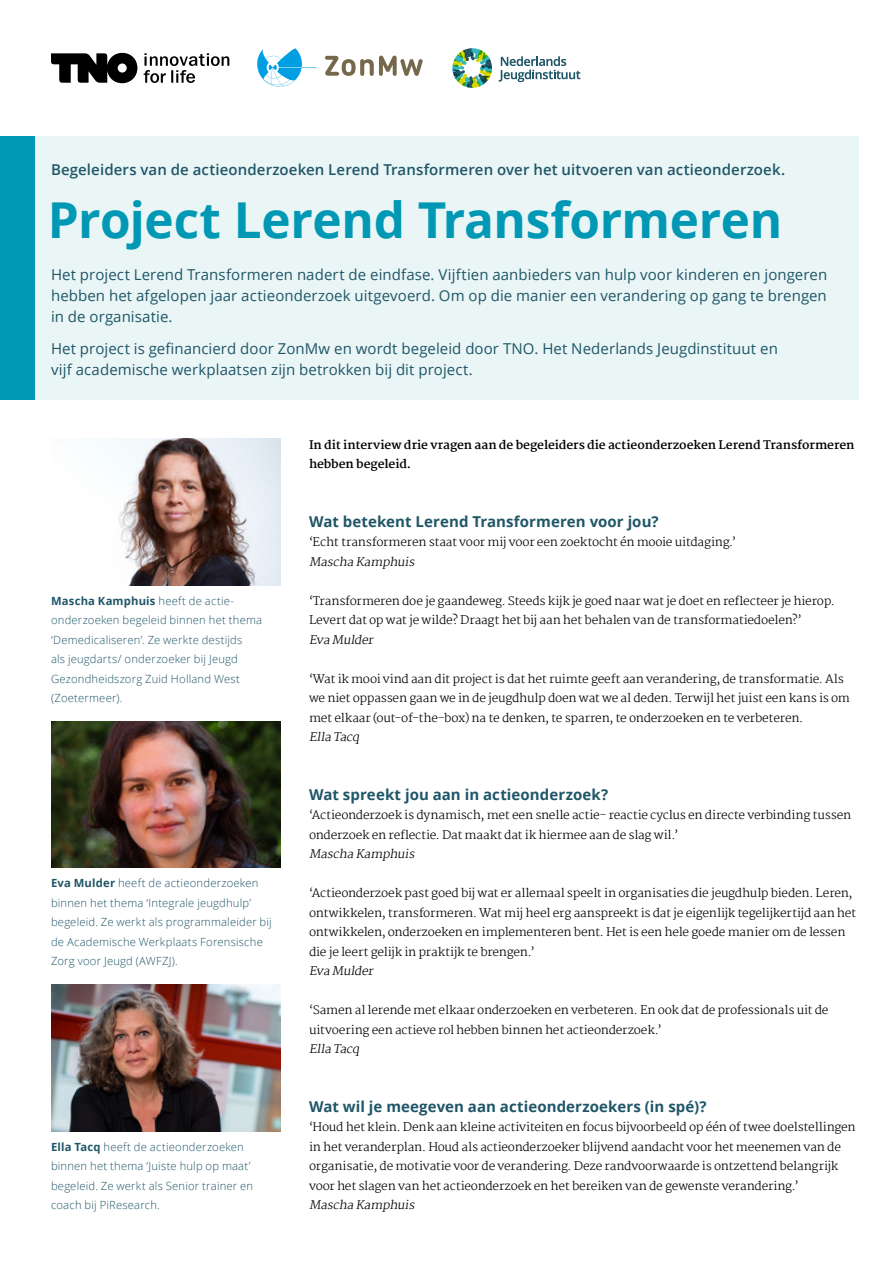
<style>
.page{position:relative;width:893px;height:1263px;background:#fff}
.page>*{position:absolute;margin:0;border:0;box-sizing:border-box;transform-origin:0 0}
.t1{font:700 49.5px "Open Sans";letter-spacing:-.01em;color:#0098b4}
.t2{font:15px/21px "Open Sans";letter-spacing:.005em;color:#1f5668;text-align:justify}
.t3{font:700 15px "Open Sans";letter-spacing:.005em;color:#1f5668}
.t4{font:600 15px "Open Sans";letter-spacing:.01em;color:#1f5668}
.t5{font:300 11.7px/19.5px "Martel";letter-spacing:-.02em;color:#000}
.t6{font:700 11.7px/19.5px "Martel";letter-spacing:-.005em;color:#000}
.t7{font:italic 300 11.7px "Martel";color:#000}
.t8{font:300 11.25px/19.5px "Open Sans";letter-spacing:.02em;color:#1f5668}
.s1{font-weight:700}
</style>
<div class="page">
<div style="left:34px;top:136px;width:825px;height:264px;background:#eaf5f6"></div>
<div style="left:0;top:136px;width:34px;height:264px;background:#0098b4"></div>
<img style="left:119px;top:439px;width:162px;height:146px">
<img style="left:51px;top:722px;width:230px;height:146px">
<img style="left:51px;top:985px;width:230px;height:146px">
<svg style="left:325px;top:56px;width:98px;height:20px"></svg>
<svg style="left:257px;top:48px;width:59px;height:39px"></svg>
<svg style="left:499px;top:56px;width:81px;height:26px"></svg>
<svg style="left:452px;top:48px;width:40px;height:40px"></svg>
<svg style="left:51px;top:53px;width:86px;height:30px"></svg>
<svg style="left:144px;top:53px;width:85px;height:30px"></svg>
<p class="t4" style="left:51px;top:159px;width:736px">Begeleiders van de actieonderzoeken Lerend Transformeren over het uitvoeren van actieonderzoek.</p>
<h1 class="t1" style="left:48px;top:185px;width:736px">Project Lerend Transformeren</h1>
<p class="t2" style="left:51px;top:264px;width:778px">Het project Lerend Transformeren nadert de eindfase. Vijftien aanbieders van hulp voor kinderen en jongeren hebben het afgelopen jaar actieonderzoek uitgevoerd. Om op die manier een verandering op gang te brengen in de organisatie.</p>
<p class="t2" style="left:51px;top:337px;width:728px">Het project is gefinancierd door ZonMw en wordt begeleid door TNO. Het Nederlands Jeugdinstituut en vijf academische werkplaatsen zijn betrokken bij dit project.</p>
<p class="t8" style="left:51px;top:590px;width:213px"><span class="s1">Mascha Kamphuis</span> heeft de actie&shy;onderzoeken begeleid binnen het thema ‘Demedicaliseren’. Ze werkte destijds<br>als jeugdarts/ onderzoeker bij Jeugd Gezondheidszorg Zuid Holland West (Zoetermeer).</p>
<p class="t8" style="left:51px;top:873px;width:222px"><span class="s1">Eva Mulder</span> heeft de actieonderzoeken binnen het thema ‘Integrale jeugdhulp’ begeleid. Ze werkt als programmaleider bij de Academische Werkplaats Forensische Zorg voor Jeugd (AWFZJ).</p>
<p class="t8" style="left:51px;top:1136px;width:204px"><span class="s1">Ella Tacq</span> heeft de actieonderzoeken binnen het thema ‘Juiste hulp op maat’ begeleid. Ze werkt als Senior trainer en coach bij PiResearch.</p>
<p class="t6" style="left:309px;top:435px;width:547px">In dit interview drie vragen aan de begeleiders die actieonderzoeken Lerend Transformeren hebben begeleid.</p>
<p class="t3" style="left:309px;top:510px;width:351px">Wat betekent Lerend Transformeren voor jou?</p>
<p class="t5" style="left:309px;top:532px;width:429px">‘Echt transformeren staat voor mij voor een zoektocht én mooie uitdaging.’</p>
<p class="t7" style="left:309px;top:555px;width:110px">Mascha Kamphuis</p>
<p class="t5" style="left:309px;top:591px;width:527px">‘Transformeren doe je gaandeweg. Steeds kijk je goed naar wat je doet en reflecteer je hierop.<br>Levert dat op wat je wilde? Draagt het bij aan het behalen van de transformatiedoelen?’</p>
<p class="t7" style="left:309px;top:633px;width:69px">Eva Mulder</p>
<p class="t5" style="left:309px;top:669px;width:542px">‘Wat ik mooi vind aan dit project is dat het ruimte geeft aan verandering, de transformatie. Als we niet oppassen gaan we in de jeugdhulp doen wat we al deden. Terwijl het juist een kans is om met elkaar (out-of-the-box) na te denken, te sparren, te onderzoeken en te verbeteren.</p>
<p class="t7" style="left:309px;top:730px;width:55px">Ella Tacq</p>
<p class="t3" style="left:309px;top:783px;width:301px">Wat spreekt jou aan in actieonderzoek?</p>
<p class="t5" style="left:309px;top:805px;width:544px">‘Actieonderzoek is dynamisch, met een snelle actie- reactie cyclus en directe verbinding tussen onderzoek en reflectie. Dat maakt dat ik hiermee aan de slag wil.’</p>
<p class="t7" style="left:309px;top:847px;width:110px">Mascha Kamphuis</p>
<p class="t5" style="left:309px;top:883px;width:549px">‘Actieonderzoek past goed bij wat er allemaal speelt in organisaties die jeugdhulp bieden. Leren, ontwikkelen, transformeren. Wat mij heel erg aanspreekt is dat je eigenlijk tegelijkertijd aan het ontwikkelen, onderzoeken en implementeren bent. Het is een hele goede manier om de lessen die je leert gelijk in praktijk te brengen.’</p>
<p class="t7" style="left:309px;top:964px;width:69px">Eva Mulder</p>
<p class="t5" style="left:309px;top:1000px;width:521px">‘Samen al lerende met elkaar onderzoeken en verbeteren. En ook dat de professionals uit de uitvoering een actieve rol hebben binnen het actieonderzoek.’</p>
<p class="t7" style="left:309px;top:1042px;width:55px">Ella Tacq</p>
<p class="t3" style="left:309px;top:1095px;width:399px">Wat wil je meegeven aan actieonderzoekers (in spé)?</p>
<p class="t5" style="left:309px;top:1117px;width:548px">‘Houd het klein. Denk aan kleine activiteiten en focus bijvoorbeeld op één of twee doelstellingen in het veranderplan. Houd als actieonderzoeker blijvend aandacht voor het meenemen van de organisatie, de motivatie voor de verandering. Deze randvoorwaarde is ontzettend belangrijk voor het slagen van het actieonderzoek en het bereiken van de gewenste verandering.’</p>
<p class="t7" style="left:309px;top:1198px;width:110px">Mascha Kamphuis</p>
</div>
